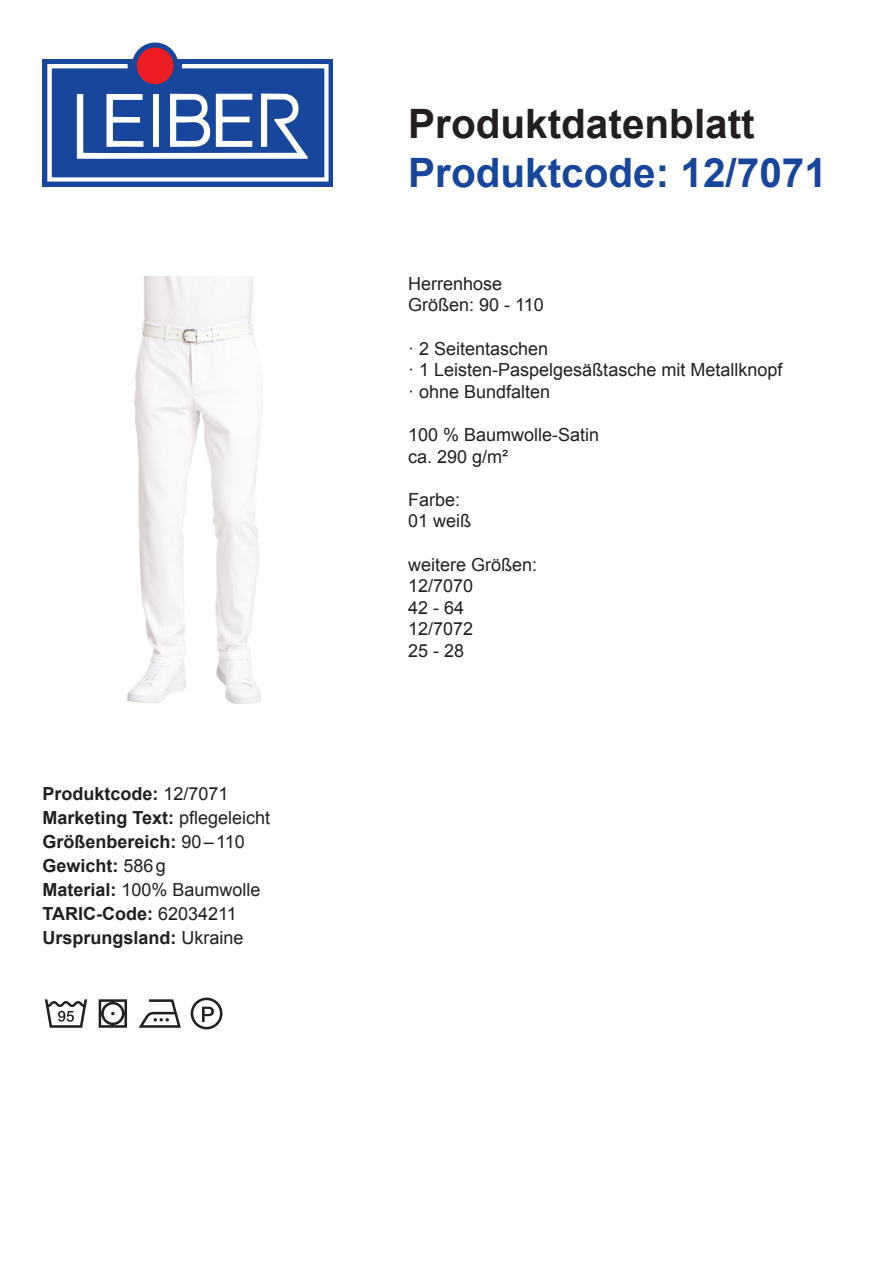
<style>
.page{position:relative;width:893px;height:1263px;background:#fff}
.page>*{position:absolute;margin:0;border:0;box-sizing:border-box;transform-origin:0 0}
.t1{font:700 40.5px "Arial";color:#18469d}
.t2{font:700 40.5px "Arial";color:#231f20}
.t3{font:18px/21.6px "Arial";color:#231f20}
.t4{font:700 18px/24px "Arial";color:#231f20}
.s1{font-weight:400}
</style>
<div class="page">
<div style="left:43px;top:59px;width:290px;height:127px;background:#18469d"></div>
<svg style="left:47px;top:64px;width:282px;height:118px"></svg>
<svg style="left:132px;top:43px;width:47px;height:46px"></svg>
<div style="left:138px;top:48px;width:35px;height:36px;background:#ee1d23;border-radius:50%"></div>
<div style="left:137px;top:48px;width:37px;height:36px;border:1px solid #ee1d23;border-radius:50%"></div>
<img style="left:127px;top:277px;width:136px;height:427px">
<svg style="left:45px;top:999px;width:42px;height:29px"></svg>
<svg style="left:99px;top:999px;width:28px;height:29px"></svg>
<svg style="left:139px;top:999px;width:42px;height:29px"></svg>
<svg style="left:191px;top:997px;width:31px;height:32px"></svg>
<p class="t4" style="left:43px;top:782px;width:229px">Produktcode: <span class="s1">12/7071<br></span>Marketing Text: <span class="s1">pflegeleicht<br></span>Größenbereich: <span class="s1">90–110<br></span>Gewicht: <span class="s1">586g<br></span>Material: <span class="s1">100% Baumwolle<br></span>TARIC-Code: <span class="s1">62034211<br></span>Ursprungsland: <span class="s1">Ukraine</span></p>
<h1 class="t2" style="left:408px;top:97px;width:348px">Produktdatenblatt</h1>
<h1 class="t1" style="left:408px;top:146px;width:420px">Produktcode: 12/7071</h1>
<p class="t3" style="left:408px;top:273px;width:137px">Herrenhose<br>Größen: 90 - 110</p>
<p class="t3" style="left:408px;top:338px;width:376px">· 2 Seitentaschen<br>· 1 Leisten-Paspelgesäßtasche mit Metallknopf · ohne Bundfalten</p>
<p class="t3" style="left:408px;top:424px;width:193px">100 % Baumwolle-Satin ca. 290 g/m²</p>
<p class="t3" style="left:408px;top:489px;width:65px">Farbe:<br>01 weiß</p>
<p class="t3" style="left:408px;top:554px;width:131px">weitere Größen:<br>12/7070<br>42 - 64<br>12/7072<br>25 - 28</p>
</div>
